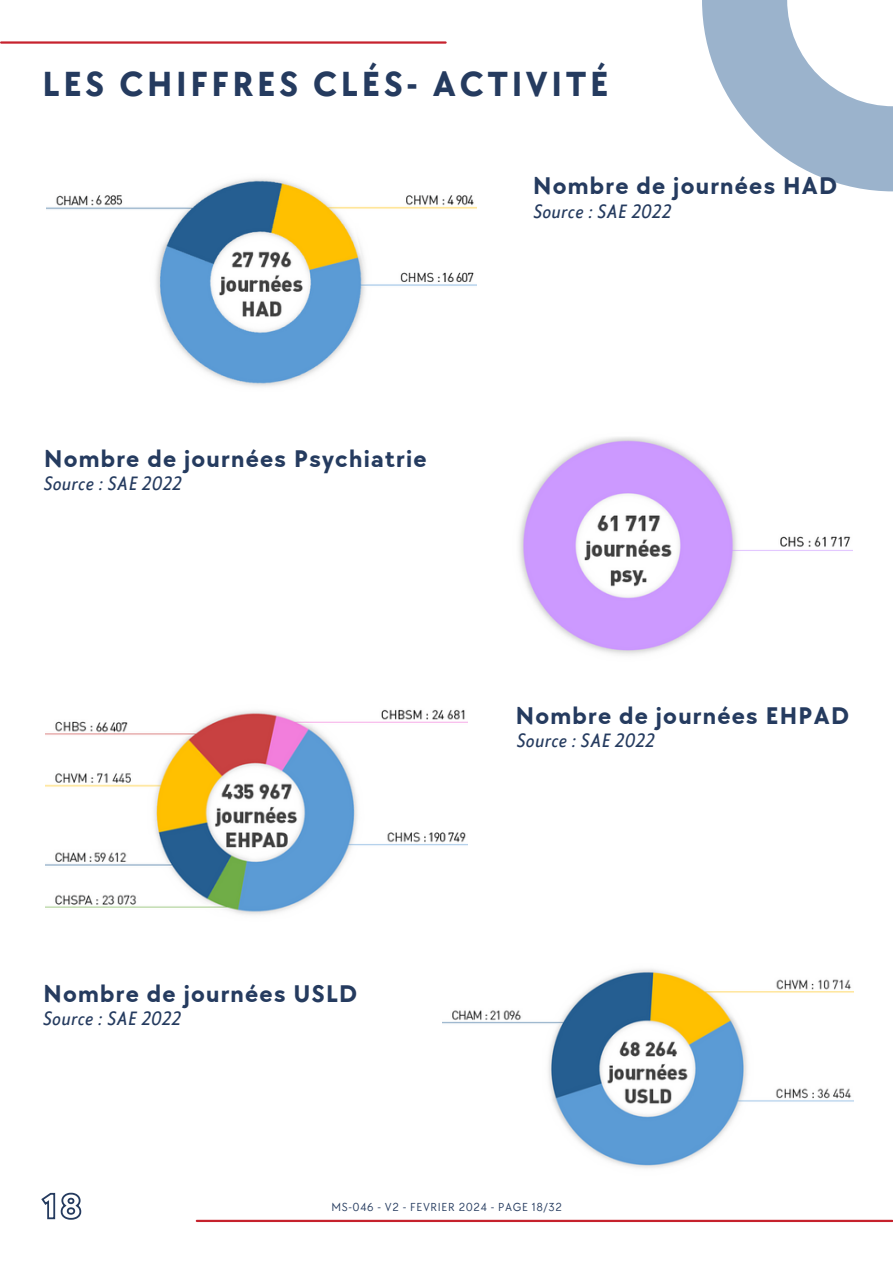
<style>
.page{position:relative;width:893px;height:1264px;background:#fff}
.page>*{position:absolute;margin:0;border:0;box-sizing:border-box;transform-origin:0 0}
.t1{font:700 36px "TT Chocolates";letter-spacing:.1em;color:#253b5f}
.t2{font:700 24.9px "TT Chocolates";letter-spacing:.05em;color:#253b5f}
.t3{font:italic 18px "Klein Condensed";letter-spacing:.05em;color:#253b5f}
.t4{font:12px "TT Chocolates";letter-spacing:.05em;color:#253b5f}
</style>
<div class="page">
<svg style="left:702px;top:0;width:190px;height:191px"></svg>
<hr style="left:197px;top:1219px;width:695px;height:2px;background:#c6222d">
<svg style="left:41px;top:1192px;width:41px;height:28px"></svg>
<hr style="left:1px;top:41px;width:444px;height:3px;background:#c6222d">
<img style="left:46px;top:178px;width:430px;height:209px">
<img style="left:519px;top:437px;width:333px;height:218px">
<img style="left:45px;top:709px;width:422px;height:206px">
<img style="left:442px;top:969px;width:411px;height:199px">
<p class="t1" style="left:43px;top:64px;width:567px">LES CHIFFRES CLÉS- ACTIVITÉ</p>
<h3 class="t2" style="left:533px;top:172px;width:305px">Nombre de journées HAD</h3>
<p class="t3" style="left:533px;top:202px;width:139px">Source : SAE 2022</p>
<h3 class="t2" style="left:44px;top:444px;width:384px">Nombre de journées Psychiatrie</h3>
<p class="t3" style="left:44px;top:474px;width:139px">Source : SAE 2022</p>
<h3 class="t2" style="left:515px;top:701px;width:334px">Nombre de journées EHPAD</h3>
<h2 class="t3" style="left:517px;top:731px;width:139px">Source : SAE 2022</h2>
<h3 class="t2" style="left:44px;top:979px;width:315px">Nombre de journées USLD</h3>
<p class="t3" style="left:44px;top:1009px;width:139px">Source : SAE 2022</p>
<p class="t4" style="left:331px;top:1199px;width:232px">MS-046 - V2 - FEVRIER 2024 - PAGE 18/32</p>
</div>
